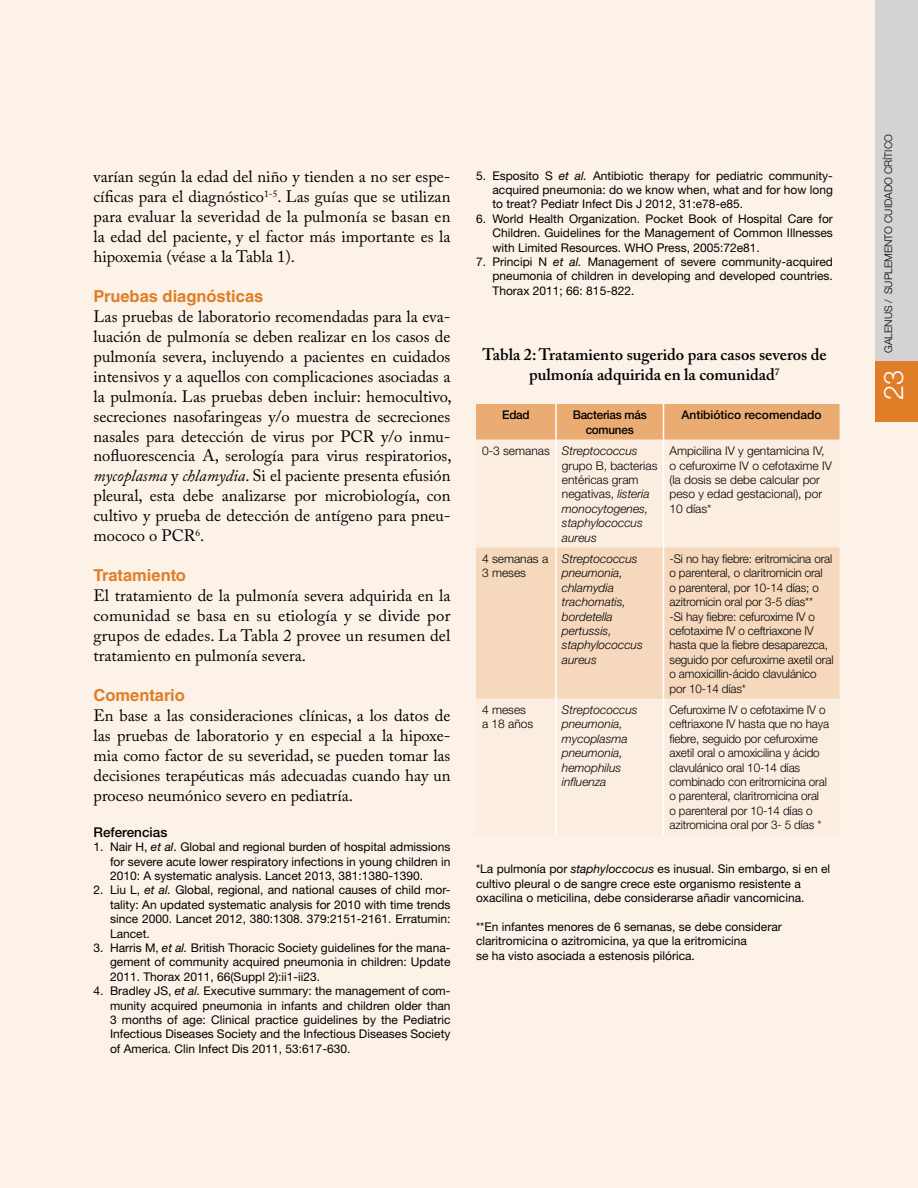
<style>
.page{position:relative;width:918px;height:1188px;background:#fff}
.page>*{position:absolute;margin:0;border:0;box-sizing:border-box;transform-origin:0 0}
.t1{font:300 27px "Helvetica Neue";color:#fff}
.t2{font:16.5px/20px "Adobe Caslon Pro";color:#000;text-align:justify}
.t3{font:600 16.5px/20px "Adobe Caslon Pro";color:#000;text-align:center}
.t4{font:700 16.5px "Helvetica LT Std";color:#e07e27}
.t5{font:500 13.5px "Helvetica Neue";color:#000}
.t6{font:12px/14.4px "Helvetica Neue";color:#000;text-align:justify}
.t7{font:300 12px/14.4px "Helvetica Neue";letter-spacing:-.01em;color:#000}
.t8{font:italic 300 12px/14.4px "Helvetica Neue";color:#000}
.t9{font:500 12px/14.4px "Helvetica Neue";letter-spacing:-.02em;color:#000;text-align:center}
.t10{font:500 12px "Helvetica Neue";color:#000}
.t11{font:300 10.5px "Helvetica Neue";color:#000}
.s1{font-style:italic}
.s2{font-style:normal}
</style>
<div class="page">
<div style="left:1px;top:0;width:917px;height:1188px;background:#fcf2e8"></div>
<div style="left:476px;top:404px;width:364px;height:36px;background:#ebac73"></div>
<div style="left:476px;top:548px;width:364px;height:151px;background:#f6d9bd"></div>
<hr style="left:555px;top:404px;width:2px;height:36px;background:#fff">
<hr style="left:663px;top:404px;width:1px;height:36px;background:#fff">
<hr style="left:555px;top:440px;width:2px;height:108px;background:#fff">
<hr style="left:663px;top:440px;width:1px;height:108px;background:#fff">
<hr style="left:555px;top:548px;width:2px;height:151px;background:#fff">
<hr style="left:663px;top:548px;width:1px;height:151px;background:#fff">
<hr style="left:555px;top:699px;width:2px;height:136px;background:#fff">
<hr style="left:663px;top:699px;width:1px;height:136px;background:#fff">
<div style="left:875px;top:0;width:43px;height:412px;background:#d1d3d4"></div>
<div style="left:875px;top:361px;width:43px;height:61px;background:#e07e27"></div>
<p class="t2" style="left:94px;top:167px;width:358px">varían según la edad del niño y tienden a no ser espe&shy;cíficas para el diagnóstico<sup>1-5</sup>. Las guías que se utilizan para evaluar la severidad de la pulmonía se basan en la edad del paciente, y el factor más importante es la hipoxemia (véase a la Tabla 1).</p>
<h2 class="t4" style="left:94px;top:286px;width:171px">Pruebas diagnósticas</h2>
<p class="t2" style="left:94px;top:306px;width:360px">Las pruebas de laboratorio recomendadas para la eva&shy;luación de pulmonía se deben realizar en los casos de pulmonía severa, incluyendo a pacientes en cuidados intensivos y a aquellos con complicaciones asociadas a la pulmonía. Las pruebas deben incluir: hemocultivo, secreciones nasofaringeas y/o muestra de secreciones nasales para detección de virus por PCR y/o inmu&shy;nofluorescencia A, serología para virus respiratorios, <span class="s1">mycoplasma</span> y <span class="s1">chlamydia</span>. Si el paciente presenta efusión pleural, esta debe analizarse por microbiología, con cultivo y prueba de detección de antígeno para pneu&shy;mococo o PCR<sup>6</sup>.</p>
<h2 class="t4" style="left:94px;top:565px;width:94px">Tratamiento</h2>
<h2 class="t2" style="left:94px;top:585px;width:358px">El tratamiento de la pulmonía severa adquirida en la comunidad se basa en su etiología y se divide por grupos de edades. La Tabla 2 provee un resumen del tratamiento en pulmonía severa.</h2>
<h2 class="t4" style="left:94px;top:685px;width:93px">Comentario</h2>
<p class="t2" style="left:94px;top:705px;width:359px">En base a las consideraciones clínicas, a los datos de las pruebas de laboratorio y en especial a la hipoxe&shy;mia como factor de su severidad, se pueden tomar las decisiones terapéuticas más adecuadas cuando hay un proceso neumónico severo en pediatría.</p>
<p class="t5" style="left:94px;top:824px;width:75px">Referencias</p>
<p class="t6" style="left:110px;top:840px;width:342px;text-indent:-17px">1. Nair H, <span class="s1">et al</span>. Global and regional burden of hospital admissions for severe acute lower respiratory infections in young children in 2010: A systematic analysis. Lancet 2013, 381:1380-1390.</p>
<p class="t6" style="left:110px;top:883px;width:342px;text-indent:-16px">2. Liu L, <span class="s1">et al.</span> Global, regional, and national causes of child mor&shy;tality: An updated systematic analysis for 2010 with time trends since 2000. Lancet 2012, 380:1308. 379:2151-2161. Erratumin:<br>Lancet.</p>
<p class="t6" style="left:110px;top:940px;width:342px;text-indent:-16px">3. Harris M, <span class="s1">et al.</span> British Thoracic Society guidelines for the mana&shy;gement of community acquired pneumonia in children: Update 2011. Thorax 2011, 66(Suppl 2):ii1-ii23.</p>
<p class="t6" style="left:110px;top:984px;width:342px;text-indent:-17px">4. Bradley JS, <span class="s1">et al.</span> Executive summary: the management of com&shy;munity acquired pneumonia in infants and children older than 3 months of age: Clinical practice guidelines by the Pediatric Infectious Diseases Society and the Infectious Diseases Society of America. Clin Infect Dis 2011, 53:617-630.</p>
<p class="t6" style="left:493px;top:168px;width:342px;text-indent:-17px">5. Esposito S <span class="s1">et al.</span> Antibiotic therapy for pediatric community&shy;acquired pneumonia: do we know when, what and for how long to treat? Pediatr Infect Dis J 2012, 31:e78-e85.</p>
<p class="t6" style="left:493px;top:211px;width:342px;text-indent:-16px">6. World Health Organization. Pocket Book of Hospital Care for Children. Guidelines for the Management of Common Illnesses with Limited Resources. WHO Press, 2005:72e81.</p>
<p class="t6" style="left:493px;top:254px;width:342px;text-indent:-16px">7. Principi N <span class="s1">et al.</span> Management of severe community-acquired pneumonia of children in developing and developed countries.<br>Thorax 2011; 66: 815-822.</p>
<h2 class="t3" style="left:482px;top:344px;width:346px">Tabla 2: Tratamiento sugerido para casos severos de pulmonía adquirida en la comunidad<sup>7</sup></h2>
<p class="t9" style="left:502px;top:408px;width:29px">Edad</p>
<p class="t9" style="left:573px;top:408px;width:75px">Bacterias más comunes</p>
<p class="t10" style="left:682px;top:408px;width:142px">Antibiótico recomendado</p>
<p class="t8" style="left:562px;top:444px;width:97px;text-indent:-80px"><span class="s2">0-3 semanas</span> Streptococcus <span class="s2">grupo B, bacterias entéricas gram negativas,</span> listeria monocytogenes, staphylococcus aureus</p>
<p class="t7" style="left:670px;top:443px;width:164px">Ampicilina IV y gentamicina IV, o cefuroxime IV o cefotaxime IV (la dosis se debe calcular por peso y edad gestacional), por<br>10 días*</p>
<p class="t7" style="left:482px;top:551px;width:68px">4 semanas a<br>3 meses</p>
<p class="t8" style="left:562px;top:551px;width:82px">Streptococcus pneumonia, chlamydia trachomatis, bordetella pertussis, staphylococcus aureus</p>
<p class="t7" style="left:670px;top:551px;width:166px">-Si no hay fiebre: eritromicina oral o parenteral, o claritromicin oral<br>o parenteral, por 10-14 días; o azitromicin oral por 3-5 días**<br>-Si hay fiebre: cefuroxime IV o cefotaxime IV o ceftriaxone IV hasta que la fiebre desaparezca, seguido por cefuroxime axetil oral o amoxicillin-ácido clavulánico por 10-14 días*</p>
<p class="t7" style="left:482px;top:702px;width:53px">4 meses a 18 años</p>
<p class="t8" style="left:562px;top:702px;width:77px">Streptococcus pneumonia, mycoplasma pneumonia, hemophilus influenza</p>
<p class="t7" style="left:670px;top:702px;width:161px">Cefuroxime IV o cefotaxime IV o ceftriaxone IV hasta que no haya fiebre, seguido por cefuroxime axetil oral o amoxicilina y ácido clavulánico oral 10-14 días combinado con eritromicina oral o parenteral, claritromicina oral<br>o parenteral por 10-14 días o azitromicina oral por 3- 5 días *</p>
<p class="t6" style="left:476px;top:862px;width:356px;text-align:left">*La pulmonía por <span class="s1">staphyloccocus</span> es inusual. Sin embargo, si en el cultivo pleural o de sangre crece este organismo resistente a oxacilina o meticilina, debe considerarse añadir vancomicina.</p>
<p class="t6" style="left:476px;top:919px;width:307px;text-align:left">**En infantes menores de 6 semanas, se debe considerar claritromicina o azitromicina, ya que la eritromicina<br>se ha visto asociada a estenosis pilórica.</p>
<p class="t11" style="left:882px;top:353px;width:220px;rotate:-90deg">GALENUS / SUPLEMENTO CUIDADO CRÍTICO</p>
<h1 class="t1" style="left:877px;top:400px;width:32px;rotate:-90deg">23</h1>
</div>
